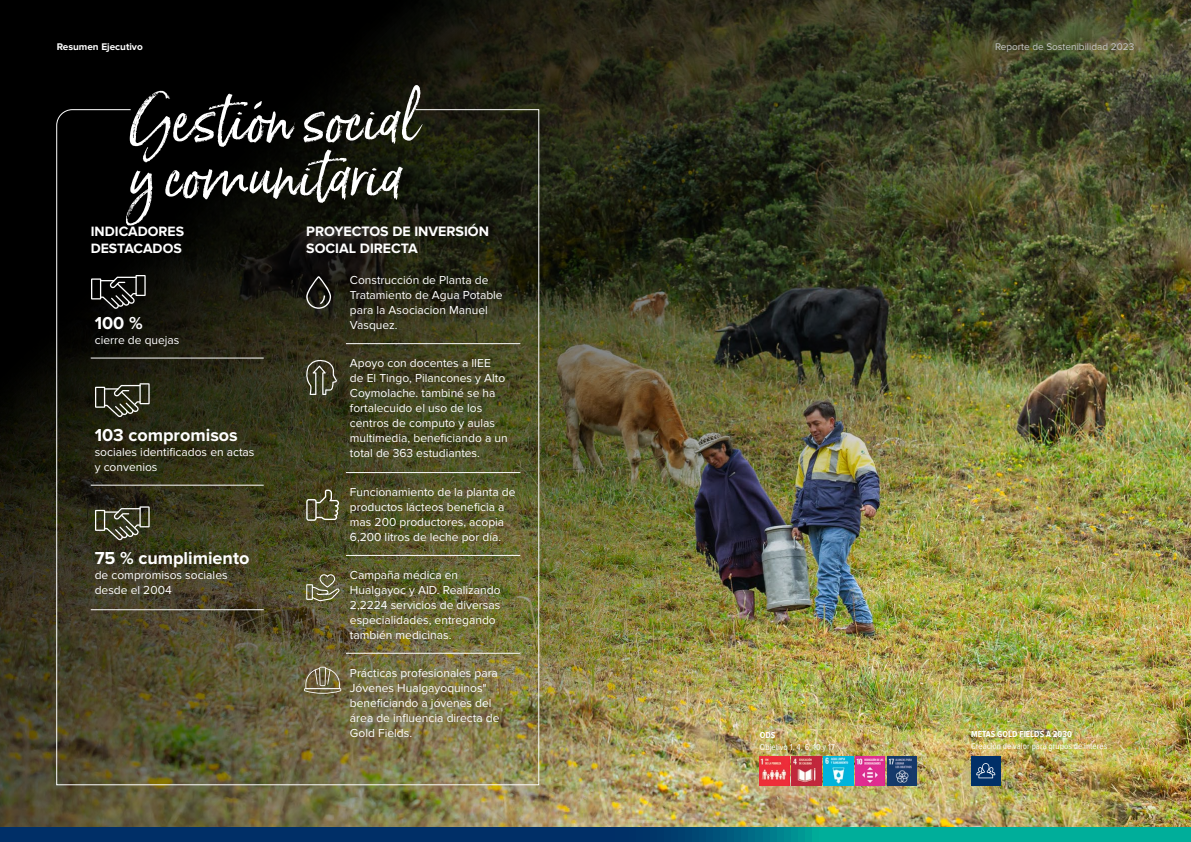
<style>
.page{position:relative;width:1191px;height:842px;background:#fff}
.page>*{position:absolute;margin:0;border:0;box-sizing:border-box;transform-origin:0 0}
.t1{font:60px/56px "Born Ready";color:#fff}
.t2{font:700 18px "Proxima Nova";color:#fff}
.t3{font:700 14.1px/17px "Proxima Nova";color:#fff}
.t4{font:700 14px/16.8px "Proxima Nova";color:#fff}
.t5{font:12px/15px "Proxima Nova";color:#fff}
.t6{font:10px "Proxima Nova";color:#c7c8ca}
.t7{font:700 10px "Proxima Nova";color:#fff}
.t8{font:9px "Proxima Nova Cond";color:#fff}
.t9{font:700 9px "Proxima Nova Cond";color:#fff}
</style>
<div class="page">
<img style="left:0;top:0;width:1191px;height:842px">
<img style="left:56px;top:109px;width:484px;height:677px">
<hr style="left:346px;top:343px;width:174px;height:1px;background:#fff">
<hr style="left:346px;top:472px;width:174px;height:1px;background:#fff">
<hr style="left:346px;top:555px;width:174px;height:1px;background:#fff">
<hr style="left:346px;top:653px;width:174px;height:1px;background:#fff">
<hr style="left:91px;top:358px;width:173px;height:1px;background:#fff">
<hr style="left:91px;top:485px;width:173px;height:1px;background:#fff">
<hr style="left:91px;top:609px;width:173px;height:1px;background:#fff">
<svg style="left:95px;top:383px;width:55px;height:34px"></svg>
<svg style="left:95px;top:506px;width:55px;height:34px"></svg>
<svg style="left:0;top:827px;width:1190px;height:15px"></svg>
<svg style="left:306px;top:276px;width:25px;height:33px"></svg>
<svg style="left:306px;top:490px;width:33px;height:31px"></svg>
<svg style="left:304px;top:360px;width:33px;height:35px"></svg>
<svg style="left:306px;top:574px;width:34px;height:27px"></svg>
<div style="left:971px;top:756px;width:29px;height:29px;background:#002f67"></div>
<svg style="left:976px;top:763px;width:19px;height:15px"></svg>
<img style="left:760px;top:756px;width:29px;height:29px">
<img style="left:792px;top:756px;width:29px;height:29px">
<img style="left:855px;top:756px;width:29px;height:29px">
<img style="left:824px;top:756px;width:29px;height:29px">
<img style="left:887px;top:756px;width:29px;height:29px">
<p class="t7" style="left:57px;top:41px;width:88px">Resumen Ejecutivo</p>
<p class="t6" style="left:995px;top:41px;width:141px">Reporte de Sostenibilidad 2023</p>
<h1 class="t1" style="left:130px;top:90px;width:290px">Gestión social y comunitaria</h1>
<p class="t3" style="left:306px;top:223px;width:184px">PROYECTOS DE INVERSIÓN<br>SOCIAL DIRECTA</p>
<p class="t5" style="left:350px;top:273px;width:154px">Construcción de Planta de<br>Tratamiento de Agua Potable para la Asociacion Manuel<br>Vasquez.</p>
<p class="t5" style="left:350px;top:356px;width:159px">Apoyo con docentes a IIEE<br>de El Tingo, Pilancones y Alto<br>Coymolache. tambiné se ha fortalecuido el uso de los centros de computo y aulas multimedia, beneficiando a un total de 363 estudiantes.</p>
<p class="t5" style="left:350px;top:485px;width:167px">Funcionamiento de la planta de productos lácteos beneficia a mas 200 productores, acopia<br>6,200 litros de leche por día.</p>
<p class="t5" style="left:350px;top:568px;width:152px">Campaña médica en<br>Hualgayoc y AID. Realizando<br>2,2224 servicios de diversas especialidades, entregando también medicinas.</p>
<p class="t5" style="left:350px;top:666px;width:151px">Prácticas profesionales para<br>Jóvenes Hualgayoquinos" beneficiando a jóvenes del área de influencia directa de<br>Gold Fields.</p>
<p class="t4" style="left:91px;top:223px;width:95px">INDICADORES<br>DESTACADOS</p>
<h2 class="t2" style="left:95px;top:312px;width:49px">100 %</h2>
<p class="t5" style="left:95px;top:333px;width:86px">cierre de quejas</p>
<h2 class="t2" style="left:95px;top:425px;width:145px">103 compromisos</h2>
<p class="t5" style="left:95px;top:445px;width:161px">sociales identificados en actas y convenios</p>
<h2 class="t2" style="left:95px;top:548px;width:156px">75 % cumplimiento</h2>
<p class="t5" style="left:95px;top:568px;width:134px">de compromisos sociales desde el 2004</p>
<p class="t9" style="left:760px;top:729px;width:17px">ODS</p>
<p class="t8" style="left:760px;top:741px;width:76px">Objetivo 1, 4, 6, 10 y 17</p>
<p class="t9" style="left:971px;top:727px;width:102px">METAS GOLD FIELDS A 2030</p>
<p class="t8" style="left:971px;top:739px;width:137px">Creación de valor para grupos de interés</p>
</div>
